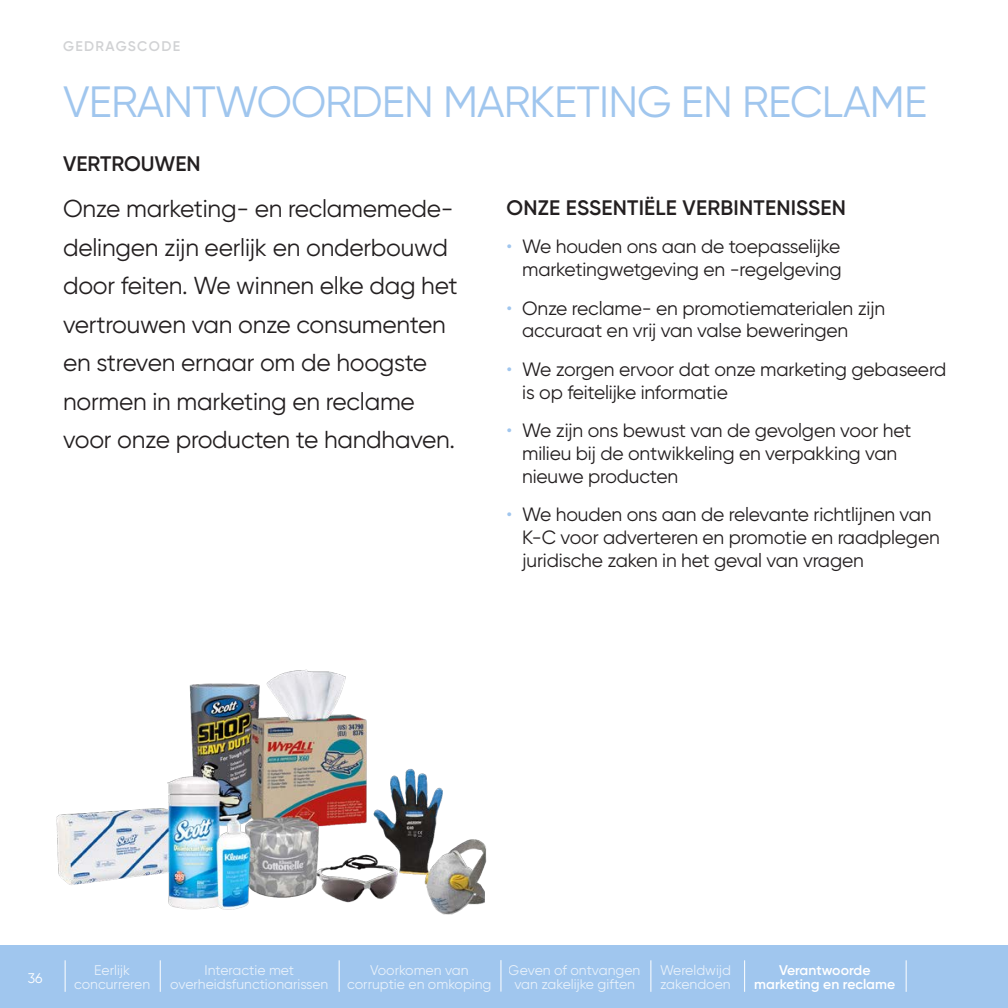
<style>
.page{position:relative;width:1008px;height:1008px;background:#fff}
.page>*{position:absolute;margin:0;border:0;box-sizing:border-box;transform-origin:0 0}
.t1{font:43.75px "Gilroy";letter-spacing:-.02em;color:#a0c6ee}
.IntroTextLarge{font:24.5px/38.5px "Gilroy";letter-spacing:-.01em;color:#231f20}
.Intro_text{font:600 21px "Gilroy";letter-spacing:.01em;color:#231f20}
.subheadtextuppercaps{font:600 21px "Gilroy";color:#231f20}
.t2{font:19.25px/22.8px "Gilroy";letter-spacing:-.01em;color:#231f20}
.t3{font:14px/14px "Gilroy";color:#fff;text-align:center}
.t4{font:600 14px/14px "Gilroy";color:#fff;text-align:center}
.t5{font:600 14px "Gilroy";letter-spacing:.1em;color:#d1d2d4}
.s1{color:#a0c6ee}
</style>
<div class="page">
<div style="left:0;top:945px;width:1008px;height:63px;background:#a0c6ee"></div>
<hr style="left:160px;top:960px;width:1px;height:32px;background:#fff">
<hr style="left:501px;top:960px;width:1px;height:32px;background:#fff">
<hr style="left:339px;top:960px;width:1px;height:32px;background:#fff">
<hr style="left:651px;top:960px;width:1px;height:32px;background:#fff">
<hr style="left:744px;top:960px;width:1px;height:32px;background:#fff">
<hr style="left:906px;top:960px;width:1px;height:32px;background:#fff">
<hr style="left:65px;top:960px;width:1px;height:32px;background:#fff">
<img style="left:56px;top:669px;width:431px;height:246px">
<p class="t5" style="left:63px;top:38px;width:119px">GEDRAGSCODE</p>
<p class="t1" style="left:63px;top:75px;width:866px">VERANTWOORDEN MARKETING EN RECLAME</p>
<p class="subheadtextuppercaps" style="left:63px;top:151px;width:139px">VERTROUWEN</p>
<p class="IntroTextLarge" style="left:63px;top:189px;width:396px">Onze marketing- en reclamemede&shy;delingen zijn eerlijk en onderbouwd door feiten. We winnen elke dag het vertrouwen van onze consumenten en streven ernaar om de hoogste normen in marketing en reclame voor onze producten te handhaven.</p>
<p class="Intro_text" style="left:507px;top:195px;width:341px">ONZE ESSENTIËLE VERBINTENISSEN</p>
<p class="t2" style="left:507px;top:235px;width:337px;text-align:right"><span class="s1">•</span> We houden ons aan de toepasselijke marketingwetgeving en -regelgeving</p>
<p class="t2" style="left:522px;top:296px;width:364px;text-indent:-16px"><span class="s1">•</span> Onze reclame- en promotiematerialen zijn accuraat en vrij van valse beweringen</p>
<p class="t2" style="left:522px;top:358px;width:426px;text-indent:-16px"><span class="s1">•</span> We zorgen ervoor dat onze marketing gebaseerd is op feitelijke informatie</p>
<p class="t2" style="left:522px;top:419px;width:391px;text-indent:-16px"><span class="s1">•</span> We zijn ons bewust van de gevolgen voor het milieu bij de ontwikkeling en verpakking van nieuwe producten</p>
<p class="t2" style="left:522px;top:503px;width:419px;text-indent:-16px"><span class="s1">•</span> We houden ons aan de relevante richtlijnen van<br>K-C voor adverteren en promotie en raadplegen juridische zaken in het geval van vragen</p>
<p class="t3" style="left:28px;top:971px;width:16px">36</p>
<p class="t3" style="left:74px;top:963px;width:78px">Eerlijk concurreren</p>
<p class="t3" style="left:347px;top:963px;width:146px">Voorkomen van corruptie en omkoping</p>
<p class="t3" style="left:170px;top:963px;width:160px">Interactie met overheidsfunctionarissen</p>
<p class="t3" style="left:660px;top:963px;width:72px;text-align:left">Wereldwijd zakendoen</p>
<p class="t3" style="left:509px;top:963px;width:133px">Geven of ontvangen van zakelijke giften</p>
<p class="t4" style="left:754px;top:963px;width:142px">Verantwoorde marketing en reclame</p>
</div>
